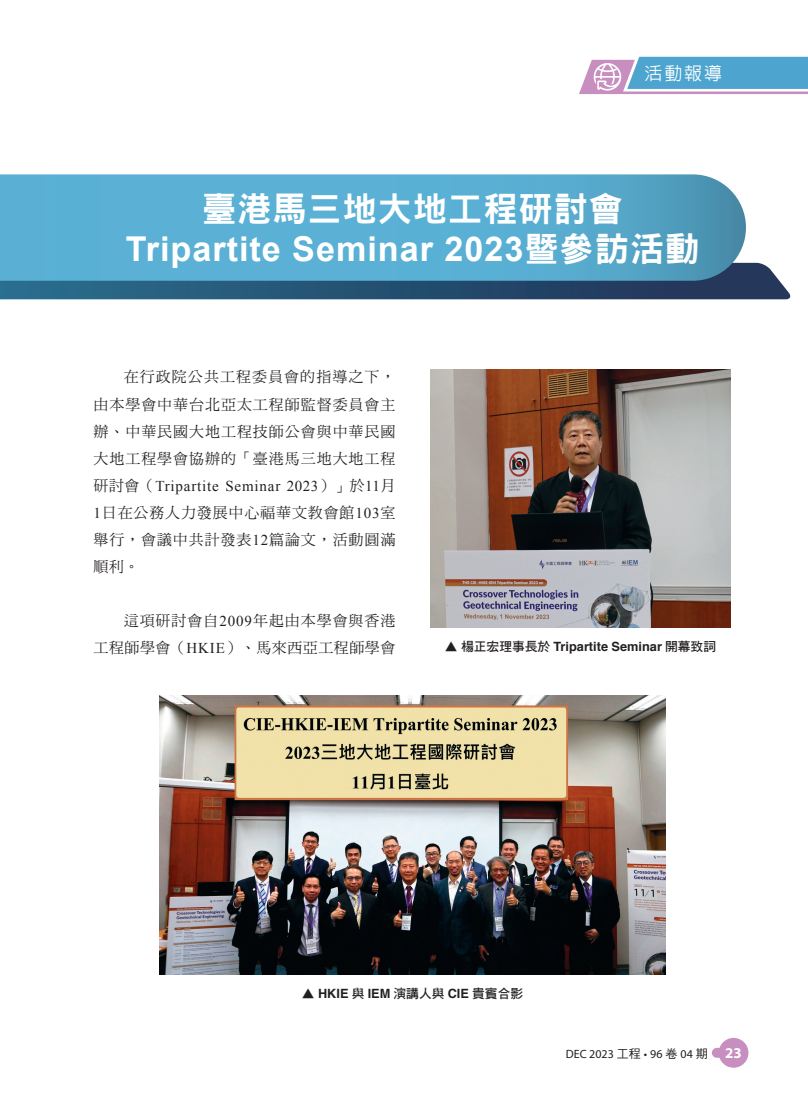
<style>
.page{position:relative;width:808px;height:1106px;background:#fff}
.page>*{position:absolute;margin:0;border:0;box-sizing:border-box;transform-origin:0 0}
.t1{font:700 34.2px "Arial";letter-spacing:.03em;color:#fff}
.t2{font:34.2px "DF Hei Std W9";letter-spacing:.03em;color:#fff}
.t3{font:500 18px "AR Hei B5";color:#fff}
.t4{font:15px/27px "DF Ming Std W5";letter-spacing:.06em;color:#231f20;text-align:justify}
.t5{font:15px "Times New Roman";letter-spacing:.055em;color:#231f20}
.t6{font:700 12.75px "Helvetica";color:#231f20}
.t7{font:12.75px "DF Hei Std W7";color:#231f20}
.t8{font:12px "Myriad Pro";color:#231f20}
.s1{font-family:"DF Hei Std W9";font-weight:400}
.s2{font-family:"DF Ming Std W5"}
.s3{font-family:"Times New Roman"}
.s4{font-family:"DF Hei Std W7";font-weight:400}
.s5{font-family:"Helvetica";font-weight:700}
.s6{font-family:"DF Hei Std W5"}
.s7{font-weight:700;font-size:15px;color:#fff}
</style>
<div class="page">
<div style="left:719px;top:1037px;width:29px;height:30px;background:#c78ebf;border-radius:50%"></div>
<div style="left:712px;top:1047px;width:26px;height:10px;background:#c78ebf;border-radius:5px"></div>
<svg style="left:579px;top:57px;width:229px;height:37px;background:#7eadd2"></svg>
<svg style="left:0;top:263px;width:791px;height:36px;background:#2b5374"></svg>
<svg style="left:0;top:174px;width:746px;height:107px;background:#59accf"></svg>
<img style="left:430px;top:369px;width:301px;height:258px">
<img style="left:159px;top:695px;width:506px;height:279px">
<p class="t3" style="left:645px;top:64px;width:79px">活動報導</p>
<h1 class="t2" style="left:202px;top:190px;width:422px">臺港馬三地大地工程研討會</h1>
<h1 class="t1" style="left:126px;top:227px;width:575px">Tripartite Seminar 2023<span class="s1">暨參訪活動</span></h1>
<p class="t4" style="left:94px;top:363px;width:303px;text-indent:30px">在行政院公共工程委員會的指導之下，由本學會中華台北亞太工程師監督委員會主辦、中華民國大地工程技師公會與中華民國大地工程學會協辦的「臺港馬三地大地工程</p>
<p class="t5" style="left:94px;top:475px;width:303px"><span class="s2">研討會（</span>Tripartite Seminar 2023<span class="s2">）」於</span>11<span class="s2">月</span></p>
<p class="t4" style="left:94px;top:498px;width:303px"><span class="s3">1</span>日在公務人力發展中心福華文教會館<span class="s3">103</span>室舉行，會議中共計發表<span class="s3">12</span>篇論文，活動圓滿順利。</p>
<p class="t4" style="left:94px;top:606px;width:303px;text-align:right">這項研討會自<span class="s3">2009</span>年起由本學會與香港<br>工程師學會（<span class="s3">HKIE</span>）、馬來西亞工程師學會</p>
<p class="t6" style="left:445px;top:638px;width:273px"><span class="s4">▲ 楊正宏理事長於</span> Tripartite Seminar <span class="s4">開幕致詞</span></p>
<p class="t7" style="left:302px;top:986px;width:223px">▲ <span class="s5">HKIE</span> 與 <span class="s5">IEM</span> 演講人與 <span class="s5">CIE</span> 貴賓合影</p>
<p class="t8" style="left:566px;top:1046px;width:177px">DEC 2023 <span class="s6">工程</span> • 96 <span class="s6">卷</span> 04 <span class="s6">期</span> <span class="s7">23</span></p>
</div>
